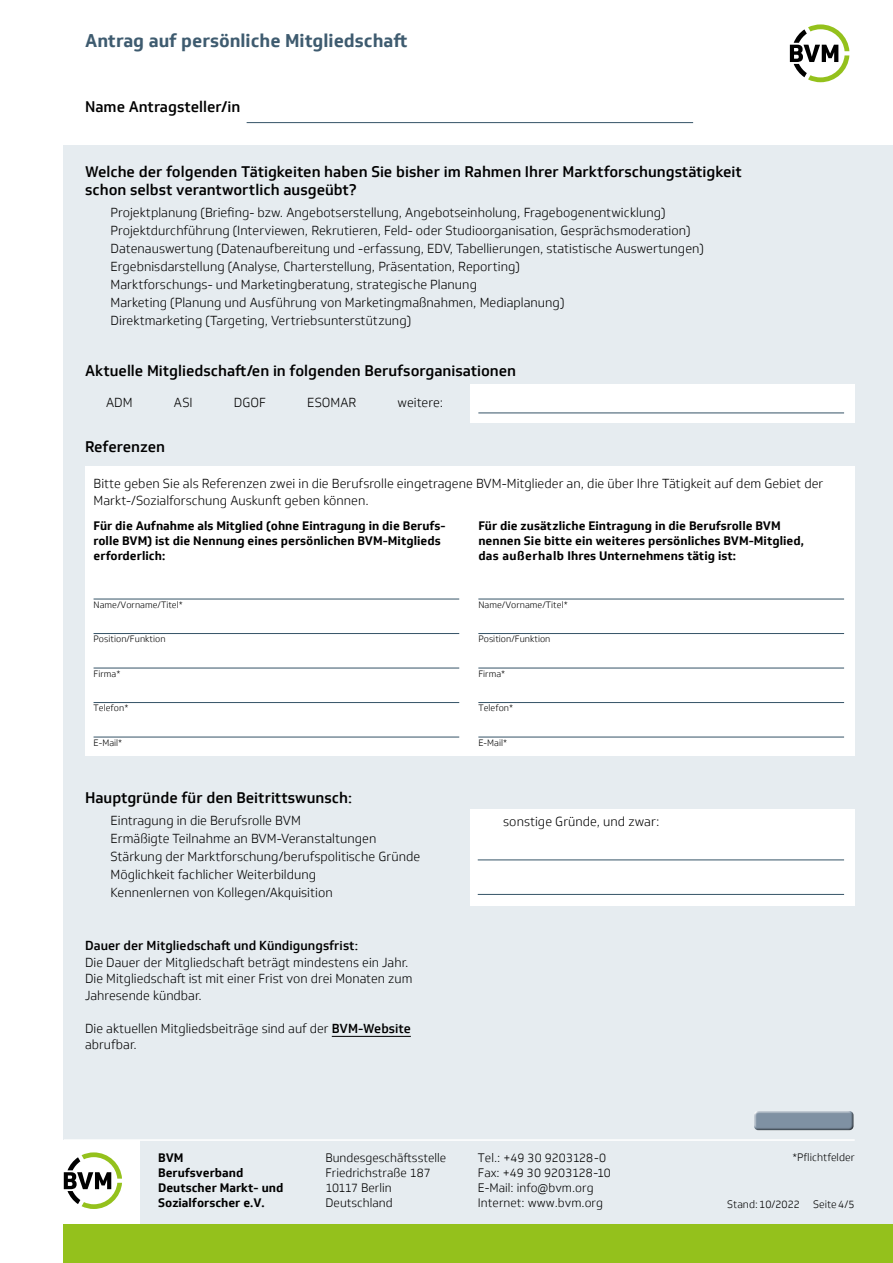
<style>
.page{position:relative;width:893px;height:1263px;background:#fff}
.page>*{position:absolute;margin:0;border:0;box-sizing:border-box;transform-origin:0 0}
.t1{font:700 18px "Soleto";color:#3e5b6f}
.t2{font:500 15px/18px "Soleto";color:#000}
.t3{font:300 12.75px/18px "Soleto";color:#000}
.t4{font:500 12.75px "Soleto";color:#000}
.t5{font:700 12px/15px "Soleto";color:#000}
.t6{font:300 12px/15px "Soleto";color:#000}
.t7{font:300 10.5px "Soleto";color:#000}
.t8{font:300 9px "Soleto";letter-spacing:.005em;color:#000}
.s1{font-weight:500}
</style>
<div class="page">
<div style="left:64px;top:146px;width:829px;height:1099px;background:#e6ecf0"></div>
<div style="left:85px;top:466px;width:770px;height:290px;background:#fff"></div>
<div style="left:470px;top:809px;width:385px;height:97px;background:#fff"></div>
<div style="left:470px;top:385px;width:385px;height:38px;background:#fff"></div>
<div style="left:56px;top:1140px;width:83px;height:85px;background:#fff"></div>
<hr style="left:64px;top:1139px;width:791px;height:2px;background:#fff">
<hr style="left:478px;top:413px;width:366px;height:1px;background:#355367">
<hr style="left:94px;top:599px;width:365px;height:1px;background:#355367">
<hr style="left:94px;top:633px;width:365px;height:1px;background:#355367">
<hr style="left:94px;top:668px;width:365px;height:1px;background:#355367">
<hr style="left:94px;top:702px;width:365px;height:1px;background:#355367">
<hr style="left:94px;top:737px;width:365px;height:1px;background:#355367">
<hr style="left:478px;top:599px;width:366px;height:1px;background:#355367">
<hr style="left:478px;top:633px;width:366px;height:1px;background:#355367">
<hr style="left:478px;top:668px;width:366px;height:1px;background:#355367">
<hr style="left:478px;top:702px;width:366px;height:1px;background:#355367">
<hr style="left:478px;top:737px;width:366px;height:1px;background:#355367">
<hr style="left:478px;top:859px;width:366px;height:1px;background:#355367">
<hr style="left:478px;top:894px;width:366px;height:1px;background:#355367">
<hr style="left:332px;top:1036px;width:79px;height:1px;background:#000">
<div style="left:64px;top:1225px;width:829px;height:38px;background:#94c11c"></div>
<svg style="left:64px;top:1152px;width:58px;height:57px"></svg>
<svg style="left:790px;top:24px;width:59px;height:58px"></svg>
<hr style="left:247px;top:122px;width:446px;height:1px;background:#355367">
<div style="left:753px;top:1110px;width:104px;height:21px;background:#000;opacity:.8"></div>
<h1 class="t1" style="left:85px;top:30px;width:324px">Antrag auf persönliche Mitgliedschaft</h1>
<p class="t2" style="left:85px;top:98px;width:157px">Name Antragsteller/in</p>
<p class="t2" style="left:85px;top:163px;width:658px">Welche der folgenden Tätigkeiten haben Sie bisher im Rahmen Ihrer Marktforschungstätigkeit schon selbst -verantwortlich ausgeübt?</p>
<p class="t3" style="left:111px;top:204px;width:595px">Projektplanung (Briefing- bzw. Angebotserstellung, Angebotseinholung, Fragebogenentwicklung)<br>Projektdurchführung (Interviewen, Rekrutieren, Feld- oder Studioorganisation, Gesprächsmoderation)<br>Datenauswertung (Datenaufbereitung und -erfassung, EDV, Tabellierungen, statistische Auswertungen)<br>Ergebnisdarstellung (Analyse, Charterstellung, Präsentation, Reporting)<br>Marktforschungs- und Marketingberatung, strategische Planung<br>Marketing (Planung und Ausführung von Marketingmaßnahmen, Mediaplanung)<br>Direktmarketing (Targeting, Vertriebsunterstützung)</p>
<p class="t2" style="left:85px;top:362px;width:433px">Aktuelle Mitgliedschaft/en in folgenden Berufsorganisationen</p>
<p class="t3" style="left:106px;top:394px;width:28px">ADM</p>
<p class="t3" style="left:174px;top:394px;width:20px">ASI</p>
<p class="t3" style="left:234px;top:394px;width:34px">DGOF</p>
<p class="t3" style="left:307px;top:394px;width:51px">ESOMAR</p>
<p class="t3" style="left:398px;top:394px;width:47px">weitere:</p>
<p class="t2" style="left:85px;top:438px;width:82px">Referenzen</p>
<p class="t3" style="left:94px;top:476px;width:731px;line-height:16.5px">Bitte geben Sie als Referenzen zwei in die Berufsrolle eingetragene BVM-Mitglieder an, die über Ihre Tätigkeit auf dem Gebiet der<br>Markt-/Sozialforschung Auskunft geben können.</p>
<p class="t5" style="left:94px;top:519px;width:354px">Für die Aufnahme als Mitglied (ohne Eintragung in die Berufs&shy;rolle BVM) ist die Nennung eines persönlichen BVM-Mitglieds erforderlich:</p>
<p class="t5" style="left:478px;top:519px;width:327px">Für die zusätzliche Eintragung in die Berufsrolle BVM nennen Sie bitte ein weiteres persönliches BVM-Mitglied, das außerhalb Ihres Unternehmens tätig ist:</p>
<p class="t8" style="left:94px;top:599px;width:91px">Name/Vorname/Titel*</p>
<p class="t8" style="left:94px;top:634px;width:74px">Position/Funktion</p>
<p class="t8" style="left:94px;top:668px;width:28px">Firma*</p>
<p class="t8" style="left:94px;top:703px;width:36px">Telefon*</p>
<p class="t8" style="left:94px;top:737px;width:30px">E-Mail*</p>
<p class="t8" style="left:478px;top:599px;width:91px">Name/Vorname/Titel*</p>
<p class="t8" style="left:478px;top:634px;width:74px">Position/Funktion</p>
<p class="t8" style="left:478px;top:668px;width:28px">Firma*</p>
<p class="t8" style="left:478px;top:703px;width:36px">Telefon*</p>
<p class="t8" style="left:478px;top:737px;width:30px">E-Mail*</p>
<p class="t2" style="left:85px;top:789px;width:269px">Hauptgründe für den Beitrittswunsch:</p>
<p class="t3" style="left:111px;top:812px;width:311px">Eintragung in die Berufsrolle BVM<br>Ermäßigte Teilnahme an BVM-Veranstaltungen Stärkung der Marktforschung/berufspolitische Gründe Möglichkeit fachlicher Weiterbildung<br>Kennenlernen von Kollegen/Akquisition</p>
<p class="t3" style="left:503px;top:813px;width:158px">sonstige Gründe, und zwar:</p>
<p class="t4" style="left:85px;top:938px;width:275px">Dauer der Mitgliedschaft und Kündigungsfrist:</p>
<p class="t3" style="left:85px;top:954px;width:329px;line-height:16.5px">Die Dauer der Mitgliedschaft beträgt mindestens ein Jahr.<br>Die Mitgliedschaft ist mit einer Frist von drei Monaten zum<br>Jahresende kündbar.</p>
<p class="t3" style="left:85px;top:1020px;width:327px;line-height:16.5px">Die aktuellen Mitgliedsbeiträge sind auf der <span class="s1">BVM-Website </span>abrufbar.</p>
<p class="t5" style="left:158px;top:1150px;width:127px">BVM<br>Berufsverband<br>Deutscher Markt- und<br>Sozialforscher e.V.</p>
<p class="t6" style="left:325px;top:1150px;width:122px">Bundesgeschäftsstelle<br>Friedrichstraße 187<br>10117 Berlin<br>Deutschland</p>
<p class="t6" style="left:478px;top:1150px;width:134px">Tel.: +49 30 9203128-0<br>Fax: +49 30 9203128-10<br>E-Mail: info@bvm.org<br>Internet: www.bvm.org</p>
<p class="t7" style="left:792px;top:1151px;width:64px">*Pflichtfelder</p>
<p class="t7" style="left:727px;top:1198px;width:129px">Stand:10/2022 Seite 4/5</p>
</div>
